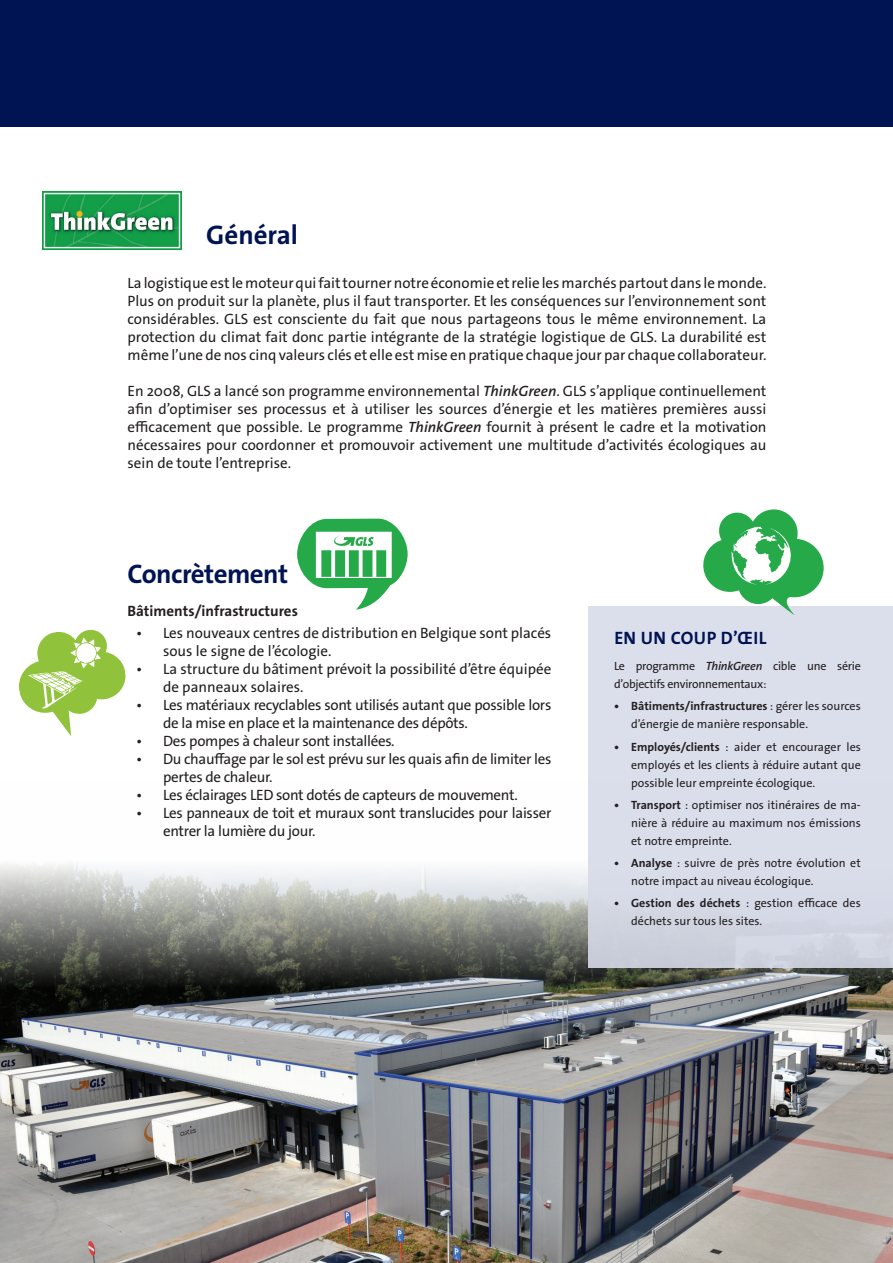
<style>
.page{position:relative;width:893px;height:1263px;background:#fff}
.page>*{position:absolute;margin:0;border:0;box-sizing:border-box;transform-origin:0 0}
.t1{font:700 27px "The Sans GLS";letter-spacing:-.02em;color:#001352}
.t2{font:700 27px "The Sans GLS";color:#001352}
.t3{font:700 18px "The Sans GLS";letter-spacing:.02em;color:#001352}
.t4{font:15px/18px "The Sans GLS";letter-spacing:-.02em;color:#231f20}
.t5{font:15px/18px "The Sans GLS";color:#231f20}
.t6{font:700 15px "The Sans GLS";color:#231f20}
.t7{font:12px/18px "The Sans GLS";color:#231f20}
.t8{font:12px/18px "The Sans GLS";letter-spacing:-.02em;color:#231f20}
.s1{font-weight:600;font-style:italic}
.s2{font-weight:700}
</style>
<div class="page">
<img style="left:0;top:782px;width:893px;height:481px">
<div style="left:589px;top:606px;width:304px;height:361px;background:#d7dbe9"></div>
<img style="left:43px;top:192px;width:139px;height:57px">
<svg style="left:19px;top:630px;width:107px;height:106px"></svg>
<svg style="left:297px;top:519px;width:111px;height:91px"></svg>
<svg style="left:703px;top:509px;width:121px;height:106px"></svg>
<div style="left:0;top:0;width:893px;height:126px;background:#001352"></div>
<h1 class="t2" style="left:206px;top:218px;width:93px">Général</h1>
<p class="t4" style="left:128px;top:274px;width:640px;text-align:justify">La logistique est le moteur qui fait tourner notre économie et relie les marchés partout dans le monde.<br>Plus on produit sur la planète, plus il faut transporter. Et les conséquences sur l’environnement sont considérables. GLS est consciente du fait que nous partageons tous le même environnement. La protection du climat fait donc partie intégrante de la stratégie logistique de GLS. La durabilité est même l’une de nos cinq valeurs clés et elle est mise en pratique chaque jour par chaque collaborateur.</p>
<p class="t4" style="left:128px;top:382px;width:640px;text-align:justify">En 2008, GLS a lancé son programme environnemental <span class="s1">ThinkGreen</span>. GLS s’applique continuellement afin d’optimiser ses processus et à utiliser les sources d’énergie et les matières premières aussi efficacement que possible. Le programme <span class="s1">ThinkGreen</span> fournit à présent le cadre et la motivation nécessaires pour coordonner et promouvoir activement une multitude d’activités écologiques au sein de toute l’entreprise.</p>
<h1 class="t1" style="left:128px;top:557px;width:162px">Concrètement</h1>
<p class="t6" style="left:128px;top:601px;width:172px">Bâtiments/infrastructures</p>
<p class="t5" style="left:163px;top:624px;width:390px;text-indent:-27px">• Les nouveaux centres de distribution en Belgique sont placés sous le signe de l’écologie.</p>
<p class="t5" style="left:163px;top:660px;width:390px;text-indent:-27px">• La structure du bâtiment prévoit la possibilité d’être équipée de panneaux solaires.</p>
<p class="t4" style="left:163px;top:696px;width:390px;text-indent:-27px">• Les matériaux recyclables sont utilisés autant que possible lors de la mise en place et la maintenance des dépôts.</p>
<p class="t4" style="left:136px;top:732px;width:260px">• Des pompes à chaleur sont installées.</p>
<p class="t4" style="left:163px;top:750px;width:390px;text-indent:-27px">• Du chauffage par le sol est prévu sur les quais afin de limiter les pertes de chaleur.</p>
<p class="t4" style="left:136px;top:786px;width:383px">• Les éclairages LED sont dotés de capteurs de mouvement.</p>
<p class="t4" style="left:163px;top:804px;width:390px;text-indent:-27px">• Les panneaux de toit et muraux sont translucides pour laisser entrer la lumière du jour.</p>
<p class="t3" style="left:614px;top:626px;width:154px">EN UN COUP D’ŒIL</p>
<p class="t8" style="left:614px;top:657px;width:248px">Le programme <span class="s1">ThinkGreen</span> cible une série d’objectifs environnementaux:</p>
<p class="t7" style="left:631px;top:697px;width:231px;text-indent:-17px"><span class="s2">• Bâtiments/infrastructures</span> : gérer les sources d’énergie de manière responsable.</p>
<p class="t7" style="left:631px;top:738px;width:231px;text-align:justify;text-indent:-17px"><span class="s2">• Employés/clients</span> : aider et encourager les employés et les clients à réduire autant que possible leur empreinte écologique.</p>
<p class="t7" style="left:631px;top:796px;width:231px;text-align:justify;text-indent:-17px"><span class="s2">• Transport</span> : optimiser nos itinéraires de ma&shy;nière à réduire au maximum nos émissions et notre empreinte.</p>
<p class="t7" style="left:631px;top:854px;width:231px;text-indent:-17px"><span class="s2">• Analyse</span> : suivre de près notre évolution et notre impact au niveau écologique.</p>
<p class="t7" style="left:631px;top:894px;width:231px;text-indent:-17px"><span class="s2">• Gestion des déchets</span> : gestion efficace des déchets sur tous les sites.</p>
</div>
